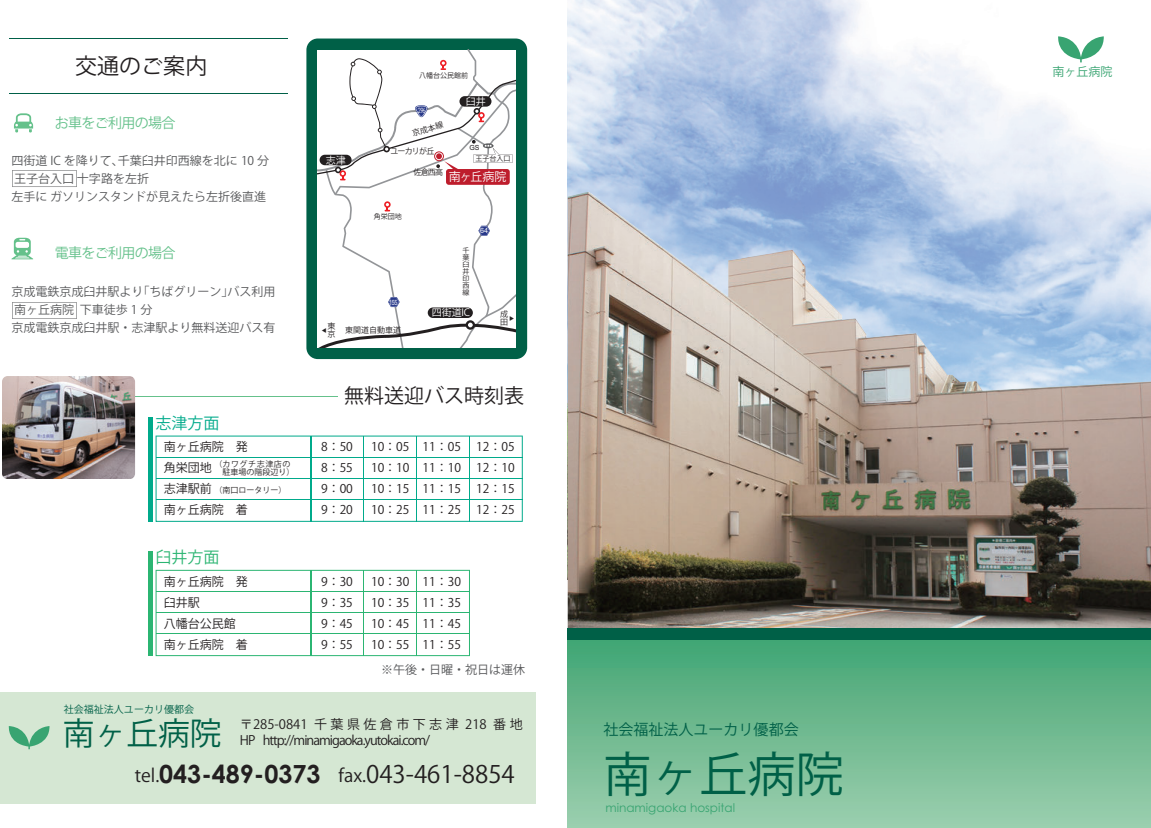
<style>
.page{position:relative;width:1151px;height:828px;background:#fff}
.page>*{position:absolute;margin:0;border:0;box-sizing:border-box;transform-origin:0 0}
.t1{font:48px "HGP Gothic E 90 pv RKSJ H";color:#006047}
.t2{font:31.7px "HGP Gothic E 90 pv RKSJ H";color:#006047}
.t3{font:700 25px "Century Gothic";color:#231f20}
.t4{font:22px "HGP Gothic E 90 pv RKSJ H";color:#231f20}
.t5{font:20px "HGP Gothic E 90 pv RKSJ H";color:#231f20}
.t6{font:16px "HGP Gothic E 90 pv RKSJ H";color:#00aa8b}
.t7{font:16px "HGP Gothic E 90 pv RKSJ H";color:#2bb572}
.t8{font:15px "HGP Gothic E 90 pv RKSJ H";color:#006047}
.t9{font:14px "HGP Gothic E 90 pv RKSJ H";letter-spacing:-.05em;color:#65c18b}
.t10{font:13px/16px "HGP Gothic E 90 pv RKSJ H";letter-spacing:-.075em;color:#231f20}
.t11{font:12px "HGP Gothic E 90 pv RKSJ H";color:#231f20}
.t12{font:12px/18px "HGP Gothic E 90 pv RKSJ H";color:#57585a}
.t13{font:12px "Century Gothic";color:#38a471}
.t14{font:12px "HGP Gothic E 90 pv RKSJ H";letter-spacing:-.05em;color:#fff}
.t15{font:12px "HGP Gothic E 90 pv RKSJ H";color:#38a471}
.t16{font:10px "HGP Gothic E 90 pv RKSJ H";color:#006047}
.t17{font:10px "HGP Gothic E 90 pv RKSJ H";color:#fff}
.t18{font:8px/8px "HGP Gothic E 90 pv RKSJ H";color:#231f20}
.t19{font:8px/8px "HGP Gothic E 90 pv RKSJ H";letter-spacing:.035em;color:#231f20}
.t20{font:7.2px "Arial";color:#fff;scale:.75 1}
.t21{font:7.2px "Century Gothic";color:#fff;scale:.75 1}
.t22{font:7.2px "Arial";color:#fff}
.t23{font:7px "HGP Gothic E 90 pv RKSJ H";color:#231f20}
.t24{font:7px/7px "Koz Go Pro Regular 90 pv RKSJ V";color:#231f20;text-align:justify}
.t25{font:7px "Arial";color:#231f20}
.t26{font:5px "HGP Gothic E 90 pv RKSJ H";color:#231f20}
.s1{font-family:"HGP Gothic E 90 pv RKSJ H";font-weight:400;font-size:18px}
.s2{font-family:"HGP Gothic E 90 pv RKSJ H";font-weight:400;font-size:24px}
</style>
<div class="page">
<div style="left:0;top:692px;width:535px;height:112px;background:#d5e7d3"></div>
<hr style="left:9px;top:396px;width:329px;height:1px;background:#65c18b">
<div style="left:306px;top:38px;width:221px;height:321px;background:#006047;border-radius:11px"></div>
<img style="left:567px;top:0;width:583px;height:191px">
<img style="left:567px;top:191px;width:583px;height:437px">
<div style="left:567px;top:628px;width:583px;height:199px;background:linear-gradient(to bottom,#3da370,#9dceae)"></div>
<svg style="left:1055px;top:36px;width:48px;height:26px"></svg>
<svg style="left:8px;top:726px;width:42px;height:23px"></svg>
<div style="left:567px;top:628px;width:583px;height:12px;background:#006047"></div>
<svg style="left:14px;top:113px;width:19px;height:20px"></svg>
<svg style="left:12px;top:238px;width:21px;height:21px"></svg>
<svg style="left:12px;top:170px;width:65px;height:17px"></svg>
<svg style="left:12px;top:302px;width:65px;height:17px"></svg>
<hr style="left:9px;top:38px;width:279px;height:1px;background:#006047">
<hr style="left:9px;top:93px;width:279px;height:1px;background:#006047">
<svg style="left:155px;top:435px;width:367px;height:87px"></svg>
<svg style="left:155px;top:569px;width:315px;height:87px"></svg>
<hr style="left:148px;top:417px;width:4px;height:104px;background:#00aa8b">
<hr style="left:148px;top:551px;width:4px;height:105px;background:#2bb572">
<img style="left:2px;top:376px;width:133px;height:103px;border-radius:6px">
<svg style="left:318px;top:50px;width:197px;height:298px;background:#f1edee"></svg>
<h3 class="t4" style="left:75px;top:57px;width:133px">交通のご案内</h3>
<p class="t9" style="left:55px;top:118px;width:122px">お車をご利用の場合</p>
<p class="t12" style="left:11px;top:153px;width:259px">四街道 IC を降りて、千葉臼井印西線を北に 10 分王子台入口 十字路を左折<br>左手に ガソリンスタンドが見えたら左折後直進</p>
<p class="t9" style="left:55px;top:247px;width:122px">電車をご利用の場合</p>
<p class="t12" style="left:11px;top:284px;width:266px">京成電鉄京成臼井駅より「ちばグリーン」バス利用南ヶ丘病院 下車徒歩 1 分<br>京成電鉄京成臼井駅・志津駅より無料送迎バス有</p>
<h3 class="t6" style="left:155px;top:417px;width:65px">志津方面</h3>
<p class="t23" style="left:419px;top:72px;width:50px">八幡台公民館前</p>
<p class="t17" style="left:326px;top:156px;width:21px">志津</p>
<p class="t21" style="left:417px;top:106px;width:12px">296</p>
<p class="t18" style="left:411px;top:130px;width:33px;rotate:-15deg">京成本線</p>
<p class="t17" style="left:465px;top:97px;width:21px">臼井</p>
<p class="t25" style="left:469px;top:143px;width:12px">GS</p>
<p class="t18" style="left:390px;top:148px;width:45px">ユーカリが丘</p>
<p class="t14" style="left:413px;top:171px;width:94px"><sup>佐倉西高</sup> 南ヶ丘病院</p>
<p class="t23" style="left:475px;top:156px;width:36px">王子台入口</p>
<p class="t23" style="left:374px;top:213px;width:29px">角栄団地</p>
<p class="t20" style="left:389px;top:298px;width:13px">155</p>
<p class="t24" style="left:462px;top:248px;width:8px">千葉臼井印西線</p>
<p class="t22" style="left:480px;top:226px;width:10px">64</p>
<p class="t18" style="left:327px;top:323px;width:9px">東京</p>
<p class="t18" style="left:345px;top:327px;width:57px">東関道自動車道</p>
<p class="t17" style="left:432px;top:309px;width:40px">四街道IC</p>
<p class="t18" style="left:500px;top:311px;width:9px">成田</p>
<p class="t26" style="left:513px;top:315px;width:6px;rotate:90deg">▲</p>
<h3 class="t5" style="left:344px;top:387px;width:181px">無料送迎バス時刻表</h3>
<p class="t11" style="left:164px;top:442px;width:85px">南ヶ丘病院　発</p>
<p class="t11" style="left:321px;top:442px;width:33px">8：50</p>
<p class="t11" style="left:371px;top:442px;width:91px">10：05 11：05</p>
<p class="t11" style="left:476px;top:442px;width:40px">12：05</p>
<p class="t11" style="left:164px;top:463px;width:49px">角栄団地</p>
<p class="t11" style="left:321px;top:463px;width:33px">8：55</p>
<p class="t11" style="left:371px;top:463px;width:91px">10：10 11：10</p>
<p class="t11" style="left:476px;top:463px;width:40px">12：10</p>
<p class="t11" style="left:164px;top:484px;width:49px">志津駅前</p>
<p class="t11" style="left:321px;top:484px;width:33px">9：00</p>
<p class="t11" style="left:371px;top:484px;width:91px">10：15 11：15</p>
<p class="t11" style="left:476px;top:484px;width:40px">12：15</p>
<p class="t11" style="left:164px;top:505px;width:85px">南ヶ丘病院　着</p>
<p class="t11" style="left:321px;top:505px;width:33px">9：20</p>
<p class="t11" style="left:371px;top:505px;width:91px">10：25 11：25</p>
<p class="t11" style="left:476px;top:505px;width:40px">12：25</p>
<p class="t19" style="left:222px;top:461px;width:73px;text-indent:-8px">（カワグチ志津店の駐車場の階段辺り）</p>
<p class="t18" style="left:214px;top:487px;width:73px">（南口ロータリー）</p>
<h3 class="t7" style="left:155px;top:551px;width:65px">臼井方面</h3>
<p class="t11" style="left:164px;top:576px;width:85px">南ヶ丘病院　発</p>
<p class="t11" style="left:321px;top:576px;width:33px">9：30</p>
<p class="t11" style="left:371px;top:576px;width:91px">10：30 11：30</p>
<p class="t11" style="left:164px;top:597px;width:37px">臼井駅</p>
<p class="t11" style="left:321px;top:597px;width:33px">9：35</p>
<p class="t11" style="left:371px;top:597px;width:91px">10：35 11：35</p>
<p class="t11" style="left:164px;top:618px;width:73px">八幡台公民館</p>
<p class="t11" style="left:321px;top:618px;width:33px">9：45</p>
<p class="t11" style="left:371px;top:618px;width:91px">10：45 11：45</p>
<p class="t11" style="left:164px;top:639px;width:85px">南ヶ丘病院　着</p>
<p class="t11" style="left:321px;top:639px;width:33px">9：55</p>
<p class="t11" style="left:371px;top:639px;width:91px">10：55 11：55</p>
<p class="t16" style="left:64px;top:705px;width:131px">社会福祉法人ユーカリ優都会</p>
<p class="t12" style="left:381px;top:661px;width:146px">※午後・日曜・祝日は運休</p>
<p class="t10" style="left:240px;top:717px;width:284px">〒285-0841 千葉県佐倉市下志津 218 番地<br>HP http://minamigaoka.yutokai.com/</p>
<h3 class="t3" style="left:135px;top:759px;width:381px"><span class="s1">tel.</span>043-489-0373 <span class="s1">fax.</span><span class="s2">043-461-8854</span></h3>
<h2 class="t2" style="left:63px;top:721px;width:160px">南ヶ丘病院</h2>
<p class="t8" style="left:603px;top:723px;width:196px">社会福祉法人ユーカリ優都会</p>
<h1 class="t1" style="left:603px;top:755px;width:241px">南ヶ丘病院</h1>
<p class="t13" style="left:605px;top:800px;width:131px">minamigaoka hospital</p>
<p class="t15" style="left:1052px;top:67px;width:61px">南ヶ丘病院</p>
</div>
